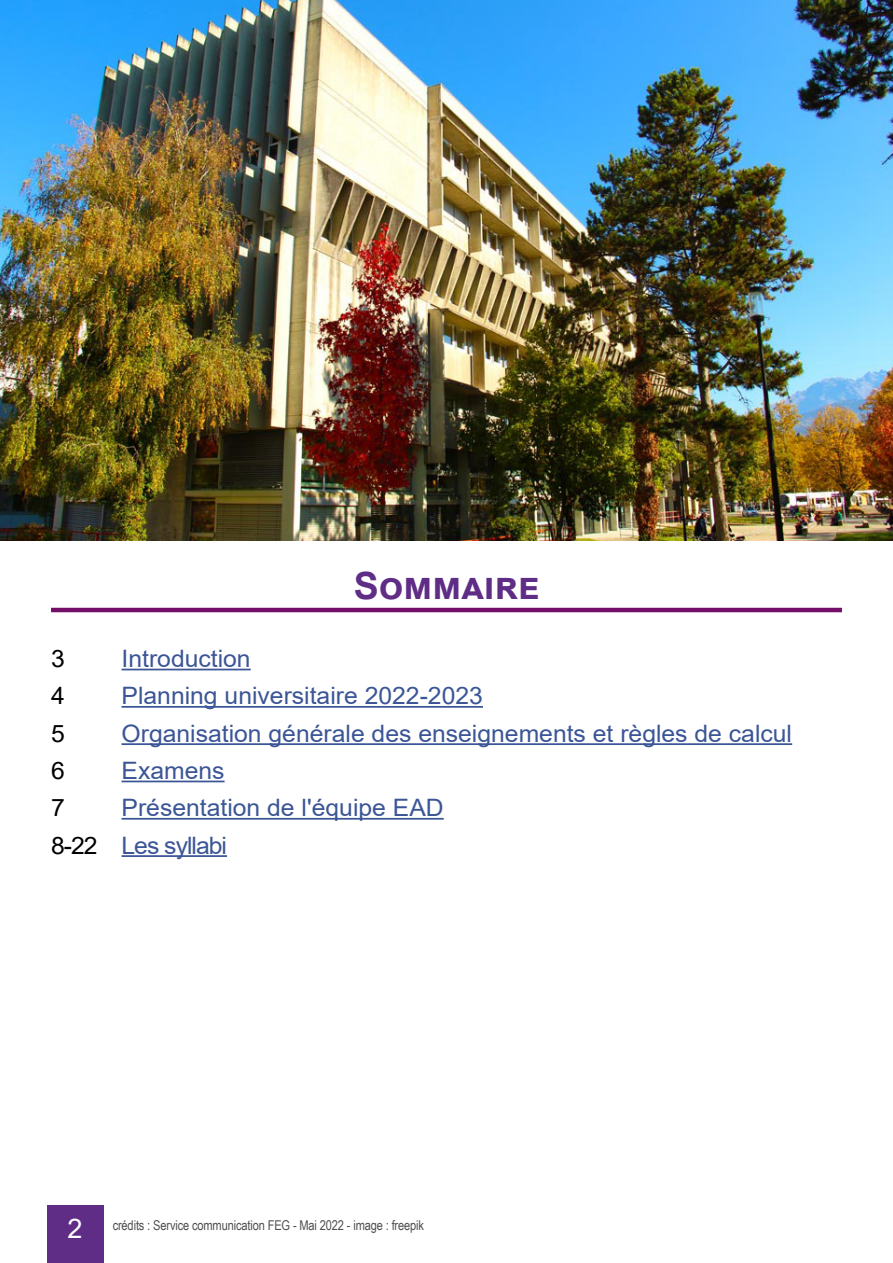
<style>
.page{position:relative;width:893px;height:1263px;background:#fff}
.page>*{position:absolute;margin:0;border:0;box-sizing:border-box;transform-origin:0 0}
.t1{font:700 37.5px "Arial";color:#5f2d86}
.t2{font:27px "Arial";color:#fff}
.t3{font:24px/37.3px "Arial";color:#3b5696}
.t4{font:24px "Arial";color:#000}
.t5{font:13.5px "Arial Narrow";letter-spacing:-.01em;color:#4f4e4f}
.s1{color:#000}
</style>
<div class="page">
<div style="left:47px;top:1205px;width:56px;height:58px;background:#5f2d86"></div>
<img style="left:0;top:0;width:893px;height:540px">
<hr style="left:51px;top:608px;width:791px;height:4px;background:#730e69">
<hr style="left:122px;top:669px;width:129px;height:1px;background:#3b5696">
<hr style="left:122px;top:706px;width:361px;height:2px;background:#3b5696">
<hr style="left:122px;top:743px;width:670px;height:2px;background:#3b5696">
<hr style="left:122px;top:780px;width:103px;height:2px;background:#3b5696">
<hr style="left:122px;top:818px;width:322px;height:2px;background:#3b5696">
<hr style="left:122px;top:855px;width:105px;height:2px;background:#3b5696">
<h1 class="t1" style="left:354px;top:560px;width:187px">Sommaire</h1>
<p class="t4" style="left:51px;top:642px;width:15px">3</p>
<p class="t3" style="left:122px;top:640px;width:131px">Introduction</p>
<p class="t4" style="left:51px;top:679px;width:15px">4</p>
<p class="t3" style="left:122px;top:677px;width:363px">Planning universitaire 2022-2023</p>
<p class="t4" style="left:51px;top:717px;width:15px">5</p>
<p class="t3" style="left:122px;top:714px;width:672px">Organisation générale des enseignements et règles de calcul</p>
<p class="t4" style="left:51px;top:754px;width:15px">6</p>
<p class="t3" style="left:122px;top:752px;width:105px">Examens</p>
<p class="t4" style="left:51px;top:791px;width:15px">7</p>
<p class="t3" style="left:51px;top:789px;width:394px;text-indent:71px">Présentation de l'équipe EAD<br><span class="s1">8-22</span> Les syllabi</p>
<p class="t2" style="left:68px;top:1210px;width:17px">2</p>
<p class="t5" style="left:113px;top:1215px;width:313px">crédits : Service communication FEG - Mai 2022 - image : freepik</p>
</div>
